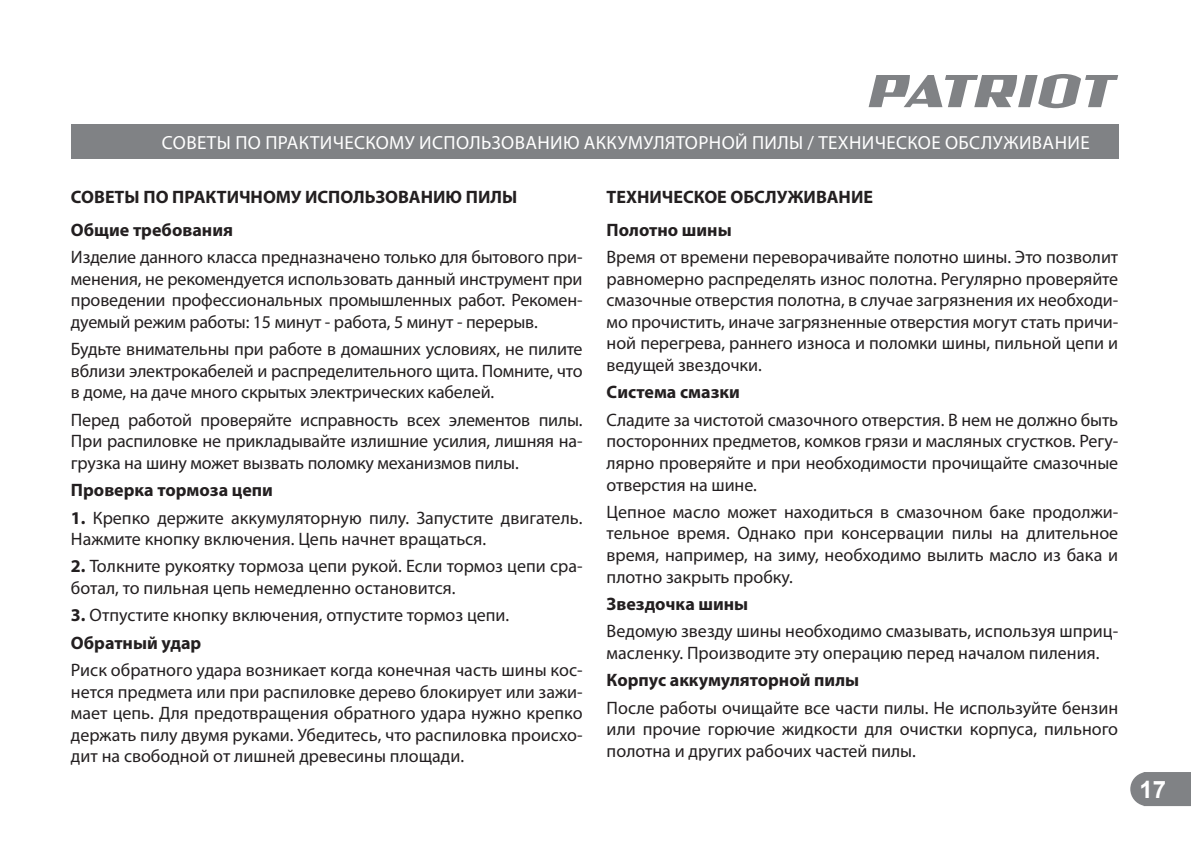
<style>
.page{position:relative;width:1191px;height:846px;background:#fff}
.page>*{position:absolute;margin:0;border:0;box-sizing:border-box;transform-origin:0 0}
.t1{font:700 24px "Arial";color:#fff}
.t2{font:19px "Myriad Pro";letter-spacing:.02em;color:#fff}
.t3{font:18px/21.6px "Myriad Pro";color:#231f20;text-align:justify}
.t4{font:700 18px/33px "Myriad Pro";color:#231f20}
.s1{font-weight:700}
</style>
<div class="page">
<svg style="left:1130px;top:772px;width:60px;height:33px;background:#87898c"></svg>
<svg style="left:868px;top:74px;width:250px;height:34px"></svg>
<div style="left:71px;top:125px;width:1047px;height:34px;background:#808285"></div>
<p class="t2" style="left:162px;top:133px;width:929px">СОВЕТЫ ПО ПРАКТИЧЕСКОМУ ИСПОЛЬЗОВАНИЮ АККУМУЛЯТОРНОЙ ПИЛЫ / ТЕХНИЧЕСКОЕ ОБСЛУЖИВАНИЕ</p>
<p class="t4" style="left:71px;top:181px;width:448px">СОВЕТЫ ПО ПРАКТИЧНОМУ ИСПОЛЬЗОВАНИЮ ПИЛЫ<br>Общие требования</p>
<p class="t3" style="left:71px;top:246px;width:513px">Изделие данного класса предназначено только для бытового при&shy;менения, не рекомендуется использовать данный инструмент при проведении профессиональных промышленных работ. Рекомен&shy;дуемый режим работы: 15 минут - работа, 5 минут - перерыв.</p>
<p class="t3" style="left:71px;top:338px;width:513px">Будьте внимательны при работе в домашних условиях, не пилите вблизи электрокабелей и распределительного щита. Помните, что в доме, на даче много скрытых электрических кабелей.</p>
<p class="t3" style="left:71px;top:409px;width:513px">Перед работой проверяйте исправность всех элементов пилы.<br>При распиловке не прикладывайте излишние усилия, лишняя на&shy;грузка на шину может вызвать поломку механизмов пилы.</p>
<p class="t4" style="left:71px;top:474px;width:203px">Проверка тормоза цепи</p>
<p class="t3" style="left:71px;top:507px;width:513px"><span class="s1">1.</span> Крепко держите аккумуляторную пилу. Запустите двигатель.<br>Нажмите кнопку включения. Цепь начнет вращаться.</p>
<p class="t3" style="left:71px;top:555px;width:513px"><span class="s1">2.</span> Толкните рукоятку тормоза цепи рукой. Если тормоз цепи сра&shy;ботал, то пильная цепь немедленно остановится.</p>
<p class="t3" style="left:71px;top:602px;width:440px;line-height:27.2px"><span class="s1">3.</span> Отпустите кнопку включения, отпустите тормоз цепи.<br><span class="s1">Обратный удар</span></p>
<p class="t3" style="left:71px;top:659px;width:513px">Риск обратного удара возникает когда конечная часть шины кос&shy;нется предмета или при распиловке дерево блокирует или зажи&shy;мает цепь. Для предотвращения обратного удара нужно крепко держать пилу двумя руками. Убедитесь, что распиловка происхо&shy;дит на свободной от лишней древесины площади.</p>
<p class="t4" style="left:606px;top:181px;width:268px">ТЕХНИЧЕСКОЕ ОБСЛУЖИВАНИЕ<br>Полотно шины</p>
<p class="t3" style="left:606px;top:246px;width:513px">Время от времени переворачивайте полотно шины. Это позволит равномерно распределять износ полотна. Регулярно проверяйте смазочные отверстия полотна, в случае загрязнения их необходи&shy;мо прочистить, иначе загрязненные отверстия могут стать причи&shy;ной перегрева, раннего износа и поломки шины, пильной цепи и ведущей звездочки.</p>
<p class="t4" style="left:606px;top:376px;width:135px">Система смазки</p>
<p class="t3" style="left:606px;top:409px;width:513px">Сладите за чистотой смазочного отверстия. В нем не должно быть посторонних предметов, комков грязи и масляных сгустков. Регу&shy;лярно проверяйте и при необходимости прочищайте смазочные отверстия на шине.</p>
<p class="t3" style="left:606px;top:501px;width:513px">Цепное масло может находиться в смазочном баке продолжи&shy;тельное время. Однако при консервации пилы на длительное время, например, на зиму, необходимо вылить масло из бака и плотно закрыть пробку.</p>
<p class="t4" style="left:606px;top:587px;width:143px">Звездочка шины</p>
<p class="t3" style="left:606px;top:620px;width:513px">Ведомую звезду шины необходимо смазывать, используя шприц&shy;масленку. Производите эту операцию перед началом пиления.</p>
<p class="t4" style="left:606px;top:664px;width:254px">Корпус аккумуляторной пилы</p>
<p class="t3" style="left:606px;top:696px;width:513px">После работы очищайте все части пилы. Не используйте бензин или прочие горючие жидкости для очистки корпуса, пильного полотна и других рабочих частей пилы.</p>
<h1 class="t1" style="left:1139px;top:775px;width:28px">17</h1>
</div>
